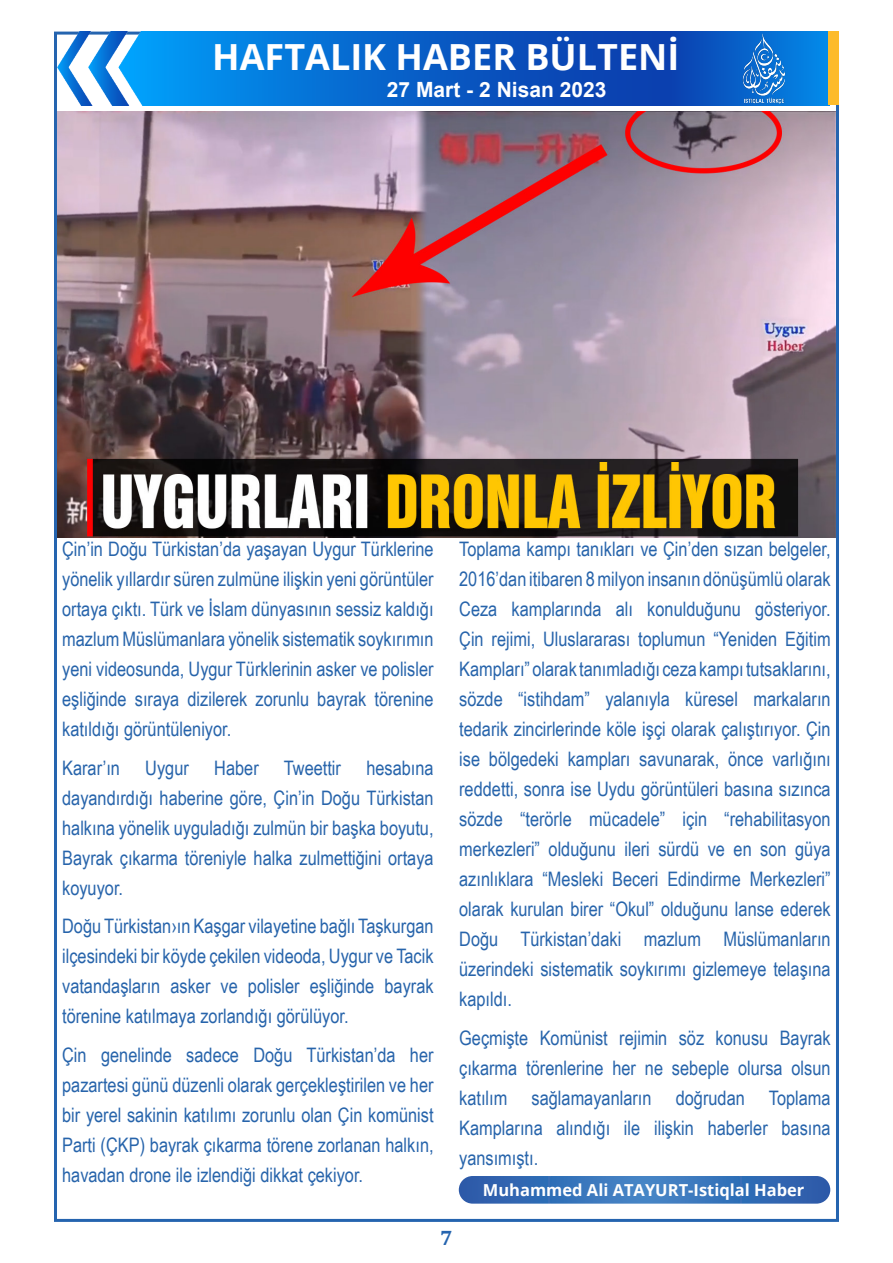
<style>
.page{position:relative;width:893px;height:1263px;background:#fff}
.page>*{position:absolute;margin:0;border:0;box-sizing:border-box;transform-origin:0 0}
.t1{font:700 36px "Open Sans";color:#fff}
.t2{font:700 21px "Arial";color:#fff}
.t3{font:700 21px "Cambria";color:#2564af}
.metin{font:19.95px/30px "Arial Narrow";color:#2764ab;text-align:justify}
.metin-2{font:700 16.5px "Open Sans";color:#fff}
</style>
<div class="page">
<img style="left:57px;top:32px;width:771px;height:73px">
<div style="left:828px;top:32px;width:11px;height:73px;background:#fdbb2a"></div>
<img style="left:734px;top:32px;width:57px;height:72px">
<img style="left:57px;top:111px;width:779px;height:426px">
<svg style="left:459px;top:1176px;width:371px;height:27px;background:#366fb7"></svg>
<h1 class="t1" style="left:212px;top:32px;width:469px">HAFTALIK HABER BÜLTENİ</h1>
<p class="t2" style="left:387px;top:75px;width:221px">27 Mart - 2 Nisan 2023</p>
<p class="metin" style="left:62px;top:533px;width:373px">Çin’in Doğu Türkistan’da yaşayan Uygur Türklerine yönelik yıllardır süren zulmüne ilişkin yeni görüntüler ortaya çıktı. Türk ve İslam dünyasının sessiz kaldığı mazlum Müslümanlara yönelik sistematik soykırımın yeni videosunda, Uygur Türklerinin asker ve polisler eşliğinde sıraya dizilerek zorunlu bayrak törenine katıldığı görüntüleniyor.</p>
<p class="metin" style="left:62px;top:752px;width:59px">Karar’ın</p>
<p class="metin" style="left:145px;top:752px;width:45px">Uygur</p>
<p class="metin" style="left:214px;top:752px;width:46px">Haber</p>
<p class="metin" style="left:284px;top:752px;width:59px">Tweettir</p>
<p class="metin" style="left:62px;top:752px;width:373px;text-indent:304px">hesabına dayandırdığı haberine göre, Çin’in Doğu Türkistan halkına yönelik uyguladığı zulmün bir başka boyutu, Bayrak çıkarma töreniyle halka zulmettiğini ortaya koyuyor.</p>
<p class="metin" style="left:62px;top:910px;width:373px">Doğu Türkistan›ın Kaşgar vilayetine bağlı Taşkurgan ilçesindeki bir köyde çekilen videoda, Uygur ve Tacik vatandaşların asker ve polisler eşliğinde bayrak törenine katılmaya zorlandığı görülüyor.</p>
<p class="metin" style="left:62px;top:1039px;width:373px">Çin genelinde sadece Doğu Türkistan’da her pazartesi günü düzenli olarak gerçekleştirilen ve her bir yerel sakinin katılımı zorunlu olan Çin komünist Parti (ÇKP) bayrak çıkarma törene zorlanan halkın, havadan drone ile izlendiği dikkat çekiyor.</p>
<p class="metin" style="left:459px;top:533px;width:373px">Toplama kampı tanıkları ve Çin’den sızan belgeler, 2016’dan itibaren 8 milyon insanın dönüşümlü olarak Ceza kamplarında alı konulduğunu gösteriyor.<br>Çin rejimi, Uluslararası toplumun “Yeniden Eğitim Kampları” olarak tanımladığı ceza kampı tutsaklarını, sözde “istihdam” yalanıyla küresel markaların tedarik zincirlerinde köle işçi olarak çalıştırıyor. Çin ise bölgedeki kampları savunarak, önce varlığını reddetti, sonra ise Uydu görüntüleri basına sızınca sözde “terörle mücadele” için “rehabilitasyon merkezleri” olduğunu ileri sürdü ve en son güya azınlıklara “Mesleki Beceri Edindirme Merkezleri” olarak kurulan birer “Okul” olduğunu lanse ederek Doğu Türkistan’daki mazlum Müslümanların üzerindeki sistematik soykırımı gizlemeye telaşına kapıldı.</p>
<p class="metin" style="left:459px;top:1022px;width:373px">Geçmişte Komünist rejimin söz konusu Bayrak çıkarma törenlerine her ne sebeple olursa olsun katılım sağlamayanların doğrudan Toplama Kamplarına alındığı ile ilişkin haberler basına yansımıştı.</p>
<p class="metin-2" style="left:483px;top:1178px;width:323px">Muhammed Ali ATAYURT-Istiqlal Haber</p>
<p class="t3" style="left:440px;top:1223px;width:14px">7</p>
</div>
